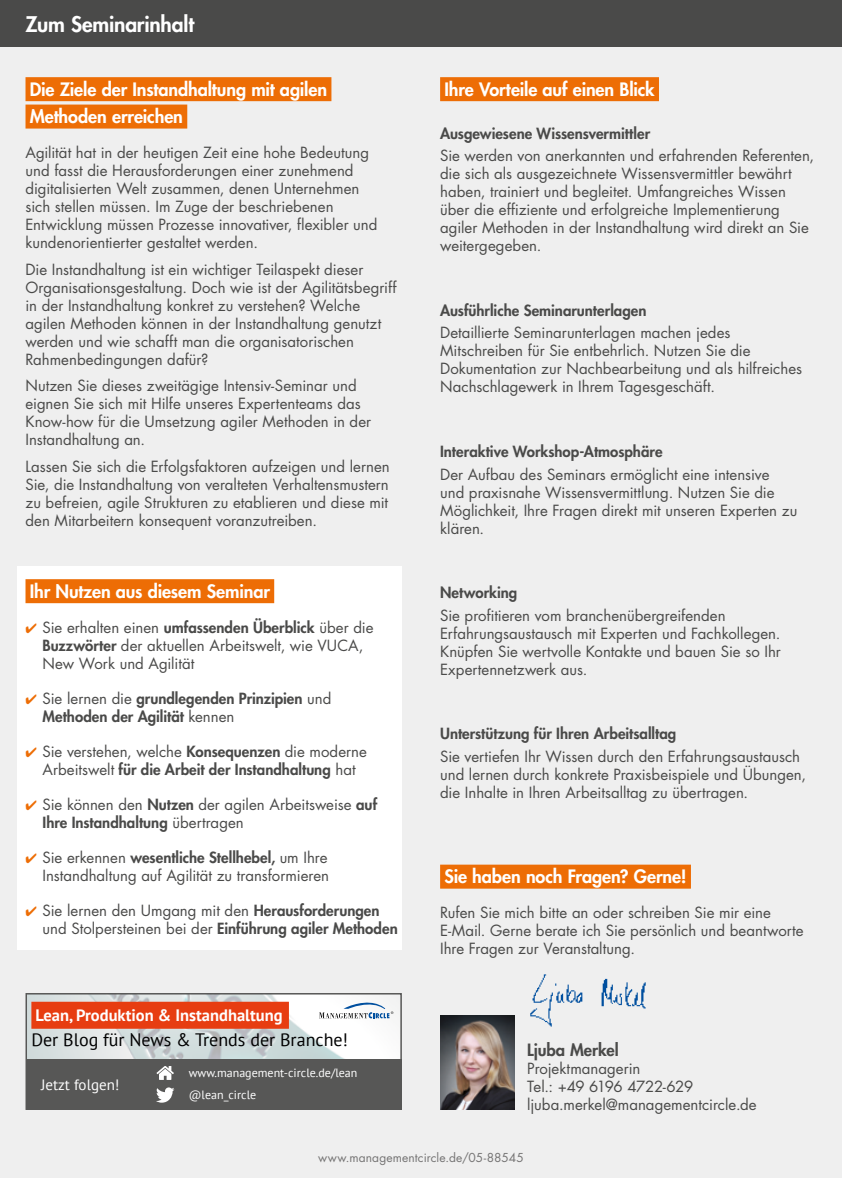
<style>
.page{position:relative;width:842px;height:1178px;background:#efefef}
.page>*{position:absolute;margin:0;border:0;box-sizing:border-box;transform-origin:0 0}
.t1{font:800 21px "Futura Std";letter-spacing:-.01em;color:#fff}
.t2{font:800 18px/27.5px "Futura Std";letter-spacing:-.005em;color:#fff}
.t3{font:18px "PT Sans";color:#000}
.t4{font:700 16.5px "PT Sans";color:#fff}
.t5{font:800 16.5px "Futura Std";letter-spacing:-.005em;color:#4a4a49}
.t6{font:15px/18px "Futura Std";color:#4a4a49}
.t7{font:800 15px/18px "Futura Std";color:#4a4a49}
.t8{font:15px "PT Sans";color:#fff}
.t9{font:12px/22px "PT Sans";color:#fff}
.t10{font:12px "Futura Std";letter-spacing:.01em;color:#757474}
.s1{color:#ed6d05}
.s2{font-weight:800}
.s3{font-weight:400}
</style>
<div class="page">
<div style="left:0;top:0;width:842px;height:47px;background:#4a4a49"></div>
<div style="left:18px;top:567px;width:384px;height:383px;background:#fff"></div>
<div style="left:440px;top:864px;width:251px;height:24px;background:#ed6d05"></div>
<div style="left:440px;top:77px;width:219px;height:24px;background:#ed6d05"></div>
<div style="left:26px;top:77px;width:305px;height:24px;background:#ed6d05"></div>
<div style="left:26px;top:105px;width:161px;height:24px;background:#ed6d05"></div>
<div style="left:26px;top:579px;width:248px;height:24px;background:#ed6d05"></div>
<img style="left:440px;top:1015px;width:74px;height:95px">
<img style="left:530px;top:974px;width:116px;height:53px">
<img style="left:29px;top:996px;width:370px;height:64px">
<div style="left:26px;top:993px;width:376px;height:117px;border:2px solid #575756"></div>
<div style="left:26px;top:1060px;width:376px;height:50px;background:#575756"></div>
<svg style="left:156px;top:1087px;width:18px;height:15px"></svg>
<div style="left:31px;top:1002px;width:258px;height:27px;background:#e73d11"></div>
<svg style="left:157px;top:1066px;width:17px;height:14px"></svg>
<svg style="left:319px;top:999px;width:74px;height:19px"></svg>
<h1 class="t1" style="left:26px;top:11px;width:170px">Zum Seminarinhalt</h1>
<p class="t2" style="left:30px;top:75px;width:299px">Die Ziele der Instandhaltung mit agilen<br>Methoden erreichen</p>
<p class="t6" style="left:26px;top:144px;width:353px">Agilität hat in der heutigen Zeit eine hohe Bedeutung und fasst die Herausforderungen einer zunehmend digitalisierten Welt zusammen, denen Unternehmen sich stellen müssen. Im Zuge der beschriebenen Entwicklung müssen Prozesse innovativer, flexibler und kundenorientierter gestaltet werden.</p>
<p class="t6" style="left:26px;top:260px;width:373px">Die Instandhaltung ist ein wichtiger Teilaspekt dieser Organisationsgestaltung. Doch wie ist der Agilitätsbegriff in der Instandhaltung konkret zu verstehen? Welche agilen Methoden können in der Instandhaltung genutzt werden und wie schafft man die organisatorischen Rahmenbedingungen dafür?</p>
<p class="t6" style="left:26px;top:377px;width:347px">Nutzen Sie dieses zweitägige Intensiv-Seminar und eignen Sie sich mit Hilfe unseres Expertenteams das Know-how für die Umsetzung agiler Methoden in der Instandhaltung an.</p>
<p class="t6" style="left:26px;top:457px;width:366px;text-align:justify">Lassen Sie sich die Erfolgsfaktoren aufzeigen und lernen Sie, die Instandhaltung von veralteten Verhaltensmustern zu befreien, agile Strukturen zu etablieren und diese mit den Mitarbeitern konsequent voranzutreiben.</p>
<p class="t2" style="left:30px;top:577px;width:242px">Ihr Nutzen aus diesem Seminar</p>
<p class="t6" style="left:43px;top:618px;width:332px;text-indent:-17px"><span class="s1">✔</span> Sie erhalten einen <span class="s2">umfassenden Überblick</span> über die<br><span class="s2">Buzzwörter</span> der aktuellen Arbeitswelt, wie VUCA,<br>New Work und Agilität</p>
<p class="t7" style="left:43px;top:689px;width:290px;text-indent:-17px"><span class="s1">✔</span> <span class="s3">Sie lernen die</span> grundlegenden Prinzipien <span class="s3">und<br></span>Methoden der Agilität <span class="s3">kennen</span></p>
<p class="t6" style="left:26px;top:742px;width:343px;text-align:center"><span class="s1">✔</span> Sie verstehen, welche <span class="s2">Konsequenzen</span> die moderne<br>Arbeitswelt <span class="s2">für die Arbeit der Instandhaltung</span> hat</p>
<p class="t6" style="left:43px;top:795px;width:336px;text-indent:-17px"><span class="s1">✔</span> Sie können den <span class="s2">Nutzen</span> der agilen Arbeitsweise <span class="s2">auf<br>Ihre Instandhaltung</span> übertragen</p>
<p class="t6" style="left:26px;top:848px;width:305px;text-align:right"><span class="s1">✔</span> Sie erkennen <span class="s2">wesentliche Stellhebel,</span> um Ihre<br>Instandhaltung auf Agilität zu transformieren</p>
<p class="t6" style="left:43px;top:901px;width:357px;text-indent:-17px"><span class="s1">✔</span> Sie lernen den Umgang mit den <span class="s2">Herausforderungen </span>und Stolpersteinen bei der <span class="s2">Einführung agiler Methoden</span></p>
<p class="t4" style="left:36px;top:1004px;width:248px">Lean, Produktion &amp; Instandhaltung</p>
<p class="t3" style="left:31px;top:1028px;width:318px">Der Blog für News &amp; Trends der Branche!</p>
<p class="t8" style="left:41px;top:1075px;width:80px">Jetzt folgen!</p>
<p class="t9" style="left:189px;top:1061px;width:170px">www.management-circle.de/lean @lean_circle</p>
<p class="t2" style="left:444px;top:75px;width:212px">Ihre Vorteile auf einen Blick</p>
<p class="t7" style="left:440px;top:125px;width:212px">Ausgewiesene Wissensvermittler</p>
<p class="t6" style="left:440px;top:147px;width:376px">Sie werden von anerkannten und erfahrenden Referenten, die sich als ausgezeichnete Wissensvermittler bewährt haben, trainiert und begleitet. Umfangreiches Wissen über die effiziente und erfolgreiche Implementierung agiler Methoden in der Instandhaltung wird direkt an Sie weitergegeben.</p>
<p class="t7" style="left:440px;top:302px;width:208px">Ausführliche Seminarunterlagen</p>
<p class="t6" style="left:440px;top:324px;width:364px">Detaillierte Seminarunterlagen machen jedes Mitschreiben für Sie entbehrlich. Nutzen Sie die Dokumentation zur Nachbearbeitung und als hilfreiches Nachschlagewerk in Ihrem Tagesgeschäft.</p>
<p class="t7" style="left:440px;top:443px;width:224px">Interaktive Workshop-Atmosphäre</p>
<p class="t6" style="left:440px;top:465px;width:359px">Der Aufbau des Seminars ermöglicht eine intensive und praxisnahe Wissensvermittlung. Nutzen Sie die Möglichkeit, Ihre Fragen direkt mit unseren Experten zu klären.</p>
<p class="t7" style="left:440px;top:584px;width:79px">Networking</p>
<p class="t6" style="left:440px;top:606px;width:342px">Sie profitieren vom branchenübergreifenden Erfahrungsaustausch mit Experten und Fachkollegen.<br>Knüpfen Sie wertvolle Kontakte und bauen Sie so Ihr Expertennetzwerk aus.</p>
<p class="t7" style="left:440px;top:725px;width:238px">Unterstützung für Ihren Arbeitsalltag</p>
<p class="t6" style="left:440px;top:747px;width:367px">Sie vertiefen Ihr Wissen durch den Erfahrungsaustausch und lernen durch konkrete Praxisbeispiele und Übungen, die Inhalte in Ihren Arbeitsalltag zu übertragen.</p>
<p class="t2" style="left:444px;top:863px;width:244px">Sie haben noch Fragen? Gerne!</p>
<p class="t6" style="left:440px;top:904px;width:365px">Rufen Sie mich bitte an oder schreiben Sie mir eine<br>E-Mail. Gerne berate ich Sie persönlich und beantworte<br>Ihre Fragen zur Veranstaltung.</p>
<p class="t5" style="left:527px;top:1039px;width:93px">Ljuba Merkel</p>
<p class="t6" style="left:527px;top:1059px;width:231px">Projektmanagerin<br>Tel.: +49 6196 4722-629 ljuba.merkel@managementcircle.de</p>
<p class="t10" style="left:318px;top:1149px;width:207px">www.managementcircle.de/05-88545</p>
</div>
